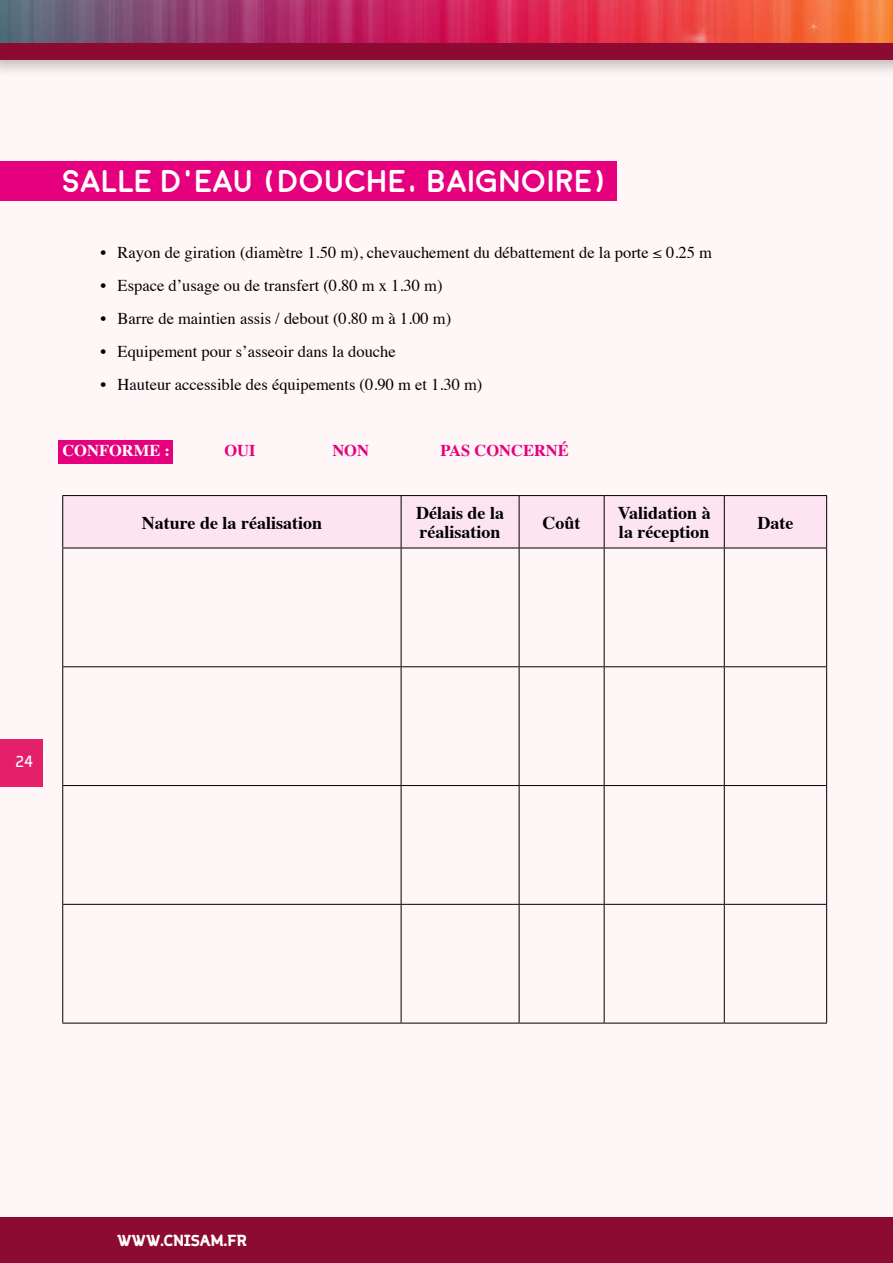
<style>
.page{position:relative;width:893px;height:1263px;background:#fff7f7}
.page>*{position:absolute;margin:0;border:0;box-sizing:border-box;transform-origin:0 0}
.t1{font:700 31.5px "Moon";color:#fff}
.t2{font:700 18px/19.4px "Times";color:#000}
.t3{font:16.5px "Times";color:#000}
.t4{font:700 16.5px "Times";color:#e6007d}
.t5{font:700 16.5px "Times";color:#fff}
.t6{font:700 15px "Margot";letter-spacing:.01em;color:#fff}
.t7{font:15px "Margot";color:#fff}
</style>
<div class="page">
<div style="left:0;top:0;width:893px;height:79px;background:#000;opacity:.27"></div>
<div style="left:0;top:0;width:893px;height:59px;background:#8d0a32"></div>
<div style="left:0;top:1217px;width:893px;height:46px;background:#8d0a32"></div>
<div style="left:0;top:739px;width:43px;height:48px;background:#e4206a"></div>
<img style="left:0;top:0;width:893px;height:43px">
<div style="left:0;top:162px;width:617px;height:39px;background:#e6007d"></div>
<div style="left:58px;top:440px;width:115px;height:24px;background:#e6007d"></div>
<div style="left:63px;top:496px;width:763px;height:52px;background:#fce5f1"></div>
<hr style="left:62px;top:495px;width:339px;height:1px;background:#000">
<hr style="left:62px;top:496px;width:1px;height:52px;background:#000">
<hr style="left:401px;top:495px;width:118px;height:1px;background:#000">
<hr style="left:401px;top:496px;width:1px;height:52px;background:#000">
<hr style="left:519px;top:495px;width:85px;height:1px;background:#000">
<hr style="left:519px;top:496px;width:1px;height:52px;background:#000">
<hr style="left:604px;top:495px;width:120px;height:1px;background:#000">
<hr style="left:604px;top:496px;width:1px;height:52px;background:#000">
<hr style="left:724px;top:495px;width:103px;height:1px;background:#000">
<hr style="left:724px;top:496px;width:1px;height:52px;background:#000">
<hr style="left:826px;top:496px;width:1px;height:52px;background:#000">
<hr style="left:62px;top:548px;width:339px;height:1px;background:#000">
<hr style="left:62px;top:548px;width:1px;height:118px;background:#000">
<hr style="left:401px;top:548px;width:118px;height:1px;background:#000">
<hr style="left:401px;top:548px;width:1px;height:118px;background:#000">
<hr style="left:519px;top:548px;width:85px;height:1px;background:#000">
<hr style="left:519px;top:548px;width:1px;height:118px;background:#000">
<hr style="left:604px;top:548px;width:120px;height:1px;background:#000">
<hr style="left:604px;top:548px;width:1px;height:118px;background:#000">
<hr style="left:724px;top:548px;width:103px;height:1px;background:#000">
<hr style="left:724px;top:548px;width:1px;height:118px;background:#000">
<hr style="left:826px;top:548px;width:1px;height:118px;background:#000">
<hr style="left:62px;top:666px;width:339px;height:1px;background:#000">
<hr style="left:62px;top:667px;width:1px;height:118px;background:#000">
<hr style="left:401px;top:666px;width:118px;height:1px;background:#000">
<hr style="left:401px;top:667px;width:1px;height:118px;background:#000">
<hr style="left:519px;top:666px;width:85px;height:1px;background:#000">
<hr style="left:519px;top:667px;width:1px;height:118px;background:#000">
<hr style="left:604px;top:666px;width:120px;height:1px;background:#000">
<hr style="left:604px;top:667px;width:1px;height:118px;background:#000">
<hr style="left:724px;top:666px;width:103px;height:1px;background:#000">
<hr style="left:724px;top:667px;width:1px;height:118px;background:#000">
<hr style="left:826px;top:667px;width:1px;height:118px;background:#000">
<hr style="left:62px;top:785px;width:339px;height:1px;background:#000">
<hr style="left:62px;top:786px;width:1px;height:118px;background:#000">
<hr style="left:401px;top:785px;width:118px;height:1px;background:#000">
<hr style="left:401px;top:786px;width:1px;height:118px;background:#000">
<hr style="left:519px;top:785px;width:85px;height:1px;background:#000">
<hr style="left:519px;top:786px;width:1px;height:118px;background:#000">
<hr style="left:604px;top:785px;width:120px;height:1px;background:#000">
<hr style="left:604px;top:786px;width:1px;height:118px;background:#000">
<hr style="left:724px;top:785px;width:103px;height:1px;background:#000">
<hr style="left:724px;top:786px;width:1px;height:118px;background:#000">
<hr style="left:826px;top:786px;width:1px;height:118px;background:#000">
<hr style="left:62px;top:904px;width:339px;height:1px;background:#000">
<hr style="left:62px;top:905px;width:1px;height:118px;background:#000">
<hr style="left:401px;top:904px;width:118px;height:1px;background:#000">
<hr style="left:401px;top:905px;width:1px;height:118px;background:#000">
<hr style="left:519px;top:904px;width:85px;height:1px;background:#000">
<hr style="left:519px;top:905px;width:1px;height:118px;background:#000">
<hr style="left:604px;top:904px;width:120px;height:1px;background:#000">
<hr style="left:604px;top:905px;width:1px;height:118px;background:#000">
<hr style="left:724px;top:904px;width:103px;height:1px;background:#000">
<hr style="left:724px;top:905px;width:1px;height:118px;background:#000">
<hr style="left:826px;top:905px;width:1px;height:118px;background:#000">
<hr style="left:62px;top:1023px;width:339px;height:1px;background:#000">
<hr style="left:401px;top:1023px;width:118px;height:1px;background:#000">
<hr style="left:519px;top:1023px;width:85px;height:1px;background:#000">
<hr style="left:604px;top:1023px;width:120px;height:1px;background:#000">
<hr style="left:724px;top:1023px;width:103px;height:1px;background:#000">
<h1 class="t1" style="left:62px;top:166px;width:548px">SALLE D’EAU (DOUCHE, BAIGNOIRE)</h1>
<p class="t3" style="left:101px;top:237px;width:613px">• Rayon de giration (diamètre 1.50 m), chevauchement du débattement de la porte ≤ 0.25 m</p>
<p class="t3" style="left:101px;top:270px;width:343px">• Espace d’usage ou de transfert (0.80 m x 1.30 m)</p>
<p class="t3" style="left:101px;top:303px;width:352px">• Barre de maintien assis / debout (0.80 m à 1.00 m)</p>
<p class="t3" style="left:101px;top:336px;width:297px">• Equipement pour s’asseoir dans la douche</p>
<p class="t3" style="left:101px;top:369px;width:383px">• Hauteur accessible des équipements (0.90 m et 1.30 m)</p>
<p class="t5" style="left:62px;top:435px;width:109px">CONFORME :</p>
<p class="t4" style="left:224px;top:435px;width:33px">OUI</p>
<p class="t4" style="left:332px;top:435px;width:38px">NON</p>
<p class="t4" style="left:440px;top:435px;width:130px">PAS CONCERNÉ</p>
<p class="t2" style="left:142px;top:511px;width:182px">Nature de la réalisation</p>
<p class="t2" style="left:416px;top:501px;width:90px">Délais de la réalisation</p>
<p class="t2" style="left:543px;top:511px;width:39px">Coût</p>
<p class="t2" style="left:618px;top:501px;width:94px">Validation à la réception</p>
<p class="t2" style="left:757px;top:511px;width:37px">Date</p>
<p class="t7" style="left:16px;top:751px;width:18px">24</p>
<p class="t6" style="left:117px;top:1229px;width:131px">WWW.CNISAM.FR</p>
</div>
